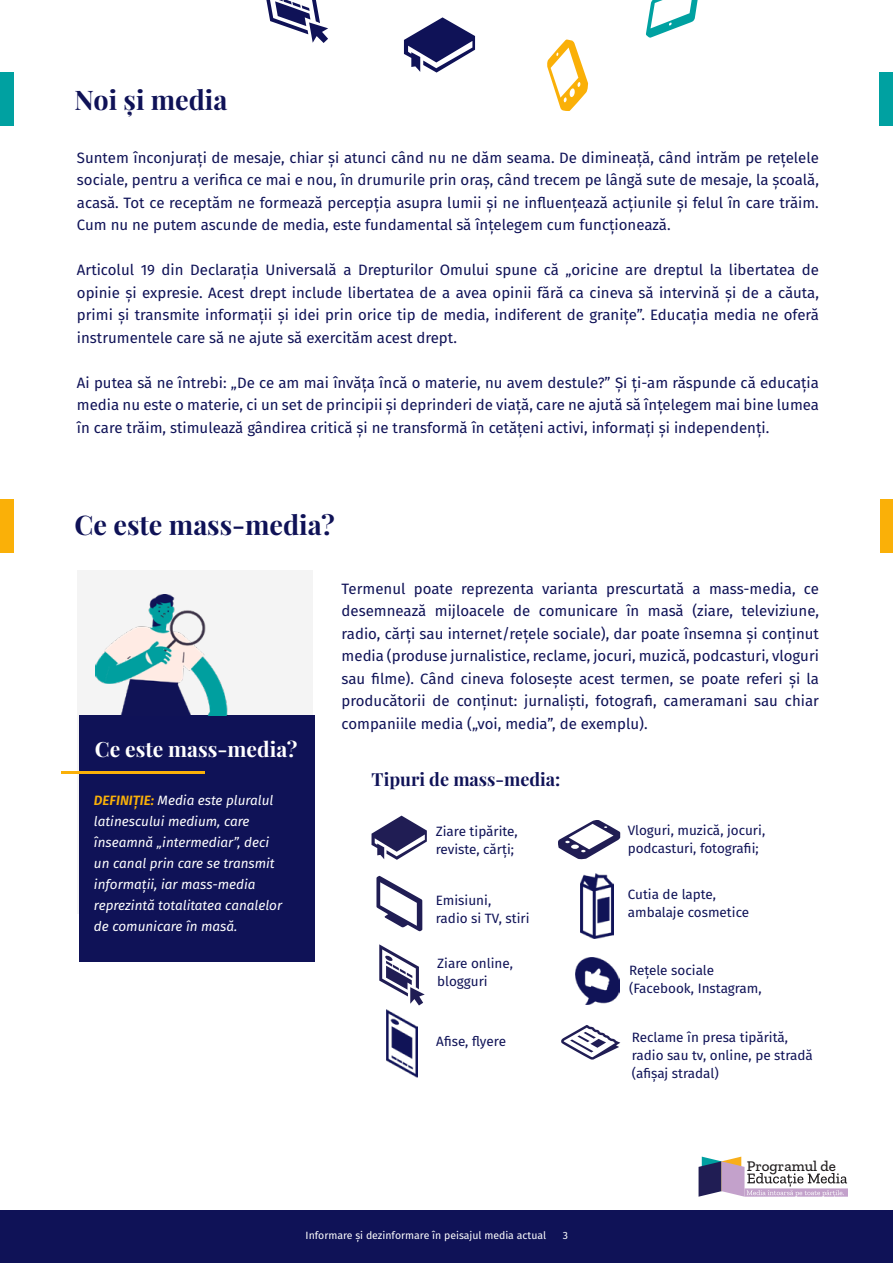
<style>
.page{position:relative;width:893px;height:1263px;background:#fff}
.page>*{position:absolute;margin:0;border:0;box-sizing:border-box;transform-origin:0 0}
.t1{font:700 27px "Playfair Display";color:#0f1257}
.t2{font:700 21px "Playfair Display";color:#fff}
.t3{font:700 18px "Playfair Display";color:#0f1257}
.t4{font:15px/22.5px "Fira Sans";color:#0f1257;text-align:justify}
.t5{font:500 15px "Zilla Slab";color:#221f20}
.t6{font:13.5px/18px "Fira Sans";color:#0f1257}
.t7{font:italic 13.5px/21px "Fira Sans";color:#fff}
.t8{font:10.5px "Fira Sans";color:#fff}
.s1{font-weight:600;color:#fab008}
</style>
<div class="page">
<svg style="left:646px;top:0;width:52px;height:38px"></svg>
<svg style="left:404px;top:17px;width:71px;height:56px"></svg>
<svg style="left:547px;top:39px;width:41px;height:72px"></svg>
<svg style="left:266px;top:0;width:62px;height:43px"></svg>
<div style="left:0;top:72px;width:14px;height:53px;background:#00a1a1"></div>
<div style="left:880px;top:72px;width:13px;height:53px;background:#00a1a1"></div>
<div style="left:0;top:500px;width:13px;height:53px;background:#fab008"></div>
<div style="left:880px;top:500px;width:13px;height:53px;background:#fab008"></div>
<div style="left:78px;top:570px;width:235px;height:344px;background:#f4f4f4"></div>
<div style="left:79px;top:716px;width:235px;height:246px;background:#0f1257"></div>
<img style="left:96px;top:594px;width:132px;height:121px">
<hr style="left:61px;top:771px;width:144px;height:2px;background:#fab008">
<svg style="left:371px;top:816px;width:56px;height:44px"></svg>
<svg style="left:376px;top:876px;width:46px;height:55px"></svg>
<svg style="left:379px;top:944px;width:46px;height:61px"></svg>
<img style="left:386px;top:1009px;width:31px;height:69px">
<svg style="left:558px;top:820px;width:62px;height:40px"></svg>
<img style="left:580px;top:873px;width:33px;height:66px">
<svg style="left:561px;top:1025px;width:59px;height:34px"></svg>
<img style="left:575px;top:957px;width:44px;height:48px">
<svg style="left:698px;top:1156px;width:150px;height:41px"></svg>
<div style="left:0;top:1211px;width:893px;height:52px;background:#0f1257"></div>
<h1 class="t1" style="left:75px;top:83px;width:154px">Noi și media</h1>
<p class="t4" style="left:77px;top:146px;width:743px">Suntem înconjurați de mesaje, chiar și atunci când nu ne dăm seama. De dimineață, când intrăm pe rețelele sociale, pentru a verifica ce mai e nou, în drumurile prin oraș, când trecem pe lângă sute de mesaje, la școală, acasă. Tot ce receptăm ne formează percepția asupra lumii și ne influențează acțiunile și felul în care trăim.<br>Cum nu ne putem ascunde de media, este fundamental să înțelegem cum funcționează.</p>
<p class="t4" style="left:77px;top:258px;width:744px">Articolul 19 din Declarația Universală a Drepturilor Omului spune că „oricine are dreptul la libertatea de opinie și expresie. Acest drept include libertatea de a avea opinii fără ca cineva să intervină și de a căuta, primi și transmite informații și idei prin orice tip de media, indiferent de granițe”. Educația media ne oferă instrumentele care să ne ajute să exercităm acest drept.</p>
<p class="t4" style="left:77px;top:371px;width:744px">Ai putea să ne întrebi: „De ce am mai învăța încă o materie, nu avem destule?” Și ți-am răspunde că educația media nu este o materie, ci un set de principii și deprinderi de viață, care ne ajută să înțelegem mai bine lumea în care trăim, stimulează gândirea critică și ne transformă în cetățeni activi, informați și independenți.</p>
<h1 class="t1" style="left:75px;top:507px;width:262px">Ce este mass-media?</h1>
<h2 class="t2" style="left:95px;top:736px;width:204px">Ce este mass-media?</h2>
<p class="t7" style="left:94px;top:789px;width:190px"><span class="s1">DEFINIȚIE:</span> Media este pluralul latinescului medium, care înseamnă „intermediar”, deci un canal prin care se transmit informații, iar mass-media reprezintă totalitatea canalelor de comunicare în masă.</p>
<p class="t4" style="left:342px;top:577px;width:479px">Termenul poate reprezenta varianta prescurtată a mass-media, ce desemnează mijloacele de comunicare în masă (ziare, televiziune, radio, cărți sau internet/rețele sociale), dar poate însemna și conținut media (produse jurnalistice, reclame, jocuri, muzică, podcasturi, vloguri sau filme). Când cineva folosește acest termen, se poate referi și la producătorii de conținut: jurnaliști, fotografi, cameramani sau chiar companiile media („voi, media”, de exemplu).</p>
<p class="t3" style="left:372px;top:768px;width:190px">Tipuri de mass-media:</p>
<p class="t6" style="left:436px;top:822px;width:83px">Ziare tipărite, reviste, cărți;</p>
<p class="t6" style="left:436px;top:891px;width:95px">Emisiuni,<br>radio si TV, stiri</p>
<p class="t6" style="left:437px;top:954px;width:77px">Ziare online, blogguri</p>
<p class="t6" style="left:436px;top:1032px;width:71px">Afise, flyere</p>
<p class="t6" style="left:628px;top:821px;width:139px">Vloguri, muzică, jocuri, podcasturi, fotografii;</p>
<p class="t6" style="left:628px;top:885px;width:123px">Cutia de lapte, ambalaje cosmetice</p>
<p class="t6" style="left:629px;top:960px;width:134px">Rețele sociale (Facebook, Instagram,</p>
<p class="t6" style="left:632px;top:1028px;width:183px">Reclame în presa tipărită, radio sau tv, online, pe stradă (afișaj stradal)</p>
<p class="t8" style="left:306px;top:1227px;width:242px">Informare și dezinformare în peisajul media actual</p>
<p class="t8" style="left:563px;top:1227px;width:7px">3</p>
<p class="t5" style="left:747px;top:1157px;width:91px">Programul de</p>
</div>
